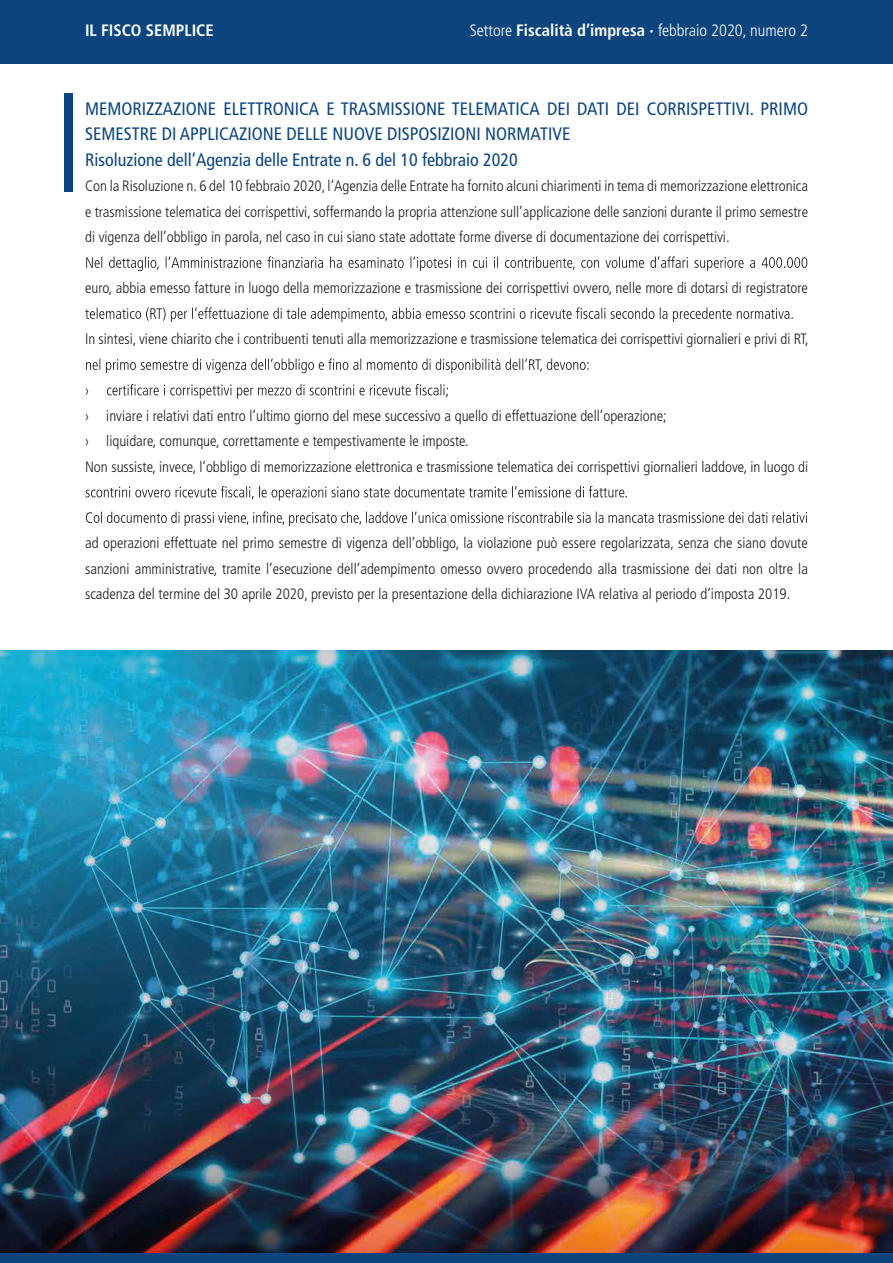
<style>
.page{position:relative;width:893px;height:1263px;background:#fff}
.page>*{position:absolute;margin:0;border:0;box-sizing:border-box;transform-origin:0 0}
.t1{font:condensed 18px/25.5px "Frutiger LT Std";color:#0c457e}
.t2{font:300 condensed 16.5px "Frutiger LT Std";color:#fff}
.t3{font:700 condensed 16.5px "Frutiger LT Std";color:#fff}
.t4{font:300 condensed 15px/25.5px "Frutiger LT Std";color:#1d1d1b;text-align:justify}
.s1{font-weight:700}
</style>
<div class="page">
<div style="left:0;top:0;width:893px;height:64px;background:#0c457e"></div>
<div style="left:0;top:1252px;width:893px;height:11px;background:#0c457e"></div>
<div style="left:64px;top:93px;width:8px;height:99px;background:#0c457e"></div>
<svg style="left:86px;top:256px;width:721px;height:15px"></svg>
<svg style="left:85px;top:307px;width:708px;height:15px"></svg>
<svg style="left:86px;top:358px;width:503px;height:15px"></svg>
<svg style="left:86px;top:384px;width:362px;height:15px"></svg>
<svg style="left:86px;top:486px;width:541px;height:15px"></svg>
<svg style="left:86px;top:511px;width:721px;height:15px"></svg>
<img style="left:0;top:650px;width:893px;height:602px">
<p class="t3" style="left:85px;top:20px;width:130px">IL FISCO SEMPLICE</p>
<p class="t2" style="left:470px;top:21px;width:340px">Settore <span class="s1">Fiscalità d’impresa ·</span> febbraio 2020, numero 2</p>
<p class="t1" style="left:85px;top:96px;width:724px">MEMORIZZAZIONE ELETTRONICA E TRASMISSIONE TELEMATICA DEI DATI DEI CORRISPETTIVI. PRIMO<br>SEMESTRE DI APPLICAZIONE DELLE NUOVE DISPOSIZIONI NORMATIVE<br>Risoluzione dell’Agenzia delle Entrate n. 6 del 10 febbraio 2020</p>
<p class="t4" style="left:85px;top:174px;width:725px">Con la Risoluzione n. 6 del 10 febbraio 2020, l’Agenzia delle Entrate ha fornito alcuni chiarimenti in tema di memorizzazione elettronica e trasmissione telematica dei corrispettivi, soffermando la propria attenzione sull’applicazione delle sanzioni durante il primo semestre di vigenza dell’obbligo in parola, nel caso in cui siano state adottate forme diverse di documentazione dei corrispettivi.</p>
<p class="t4" style="left:85px;top:276px;width:724px">euro, abbia emesso fatture in luogo della memorizzazione e trasmissione dei corrispettivi ovvero, nelle more di dotarsi di registratore</p>
<p class="t4" style="left:85px;top:327px;width:725px">In sintesi, viene chiarito che i contribuenti tenuti alla memorizzazione e trasmissione telematica dei corrispettivi giornalieri e privi di RT,</p>
<p class="t4" style="left:85px;top:403px;width:725px;text-align:left">› inviare i relativi dati entro l’ultimo giorno del mese successivo a quello di effettuazione dell’operazione;<br>› liquidare, comunque, correttamente e tempestivamente le imposte.<br>Non sussiste, invece, l’obbligo di memorizzazione elettronica e trasmissione telematica dei corrispettivi giornalieri laddove, in luogo di</p>
<p class="t4" style="left:85px;top:531px;width:724px">ad operazioni effettuate nel primo semestre di vigenza dell’obbligo, la violazione può essere regolarizzata, senza che siano dovute sanzioni amministrative, tramite l’esecuzione dell’adempimento omesso ovvero procedendo alla trasmissione dei dati non oltre la scadenza del termine del 30 aprile 2020, previsto per la presentazione della dichiarazione IVA relativa al periodo d’imposta 2019.</p>
</div>
